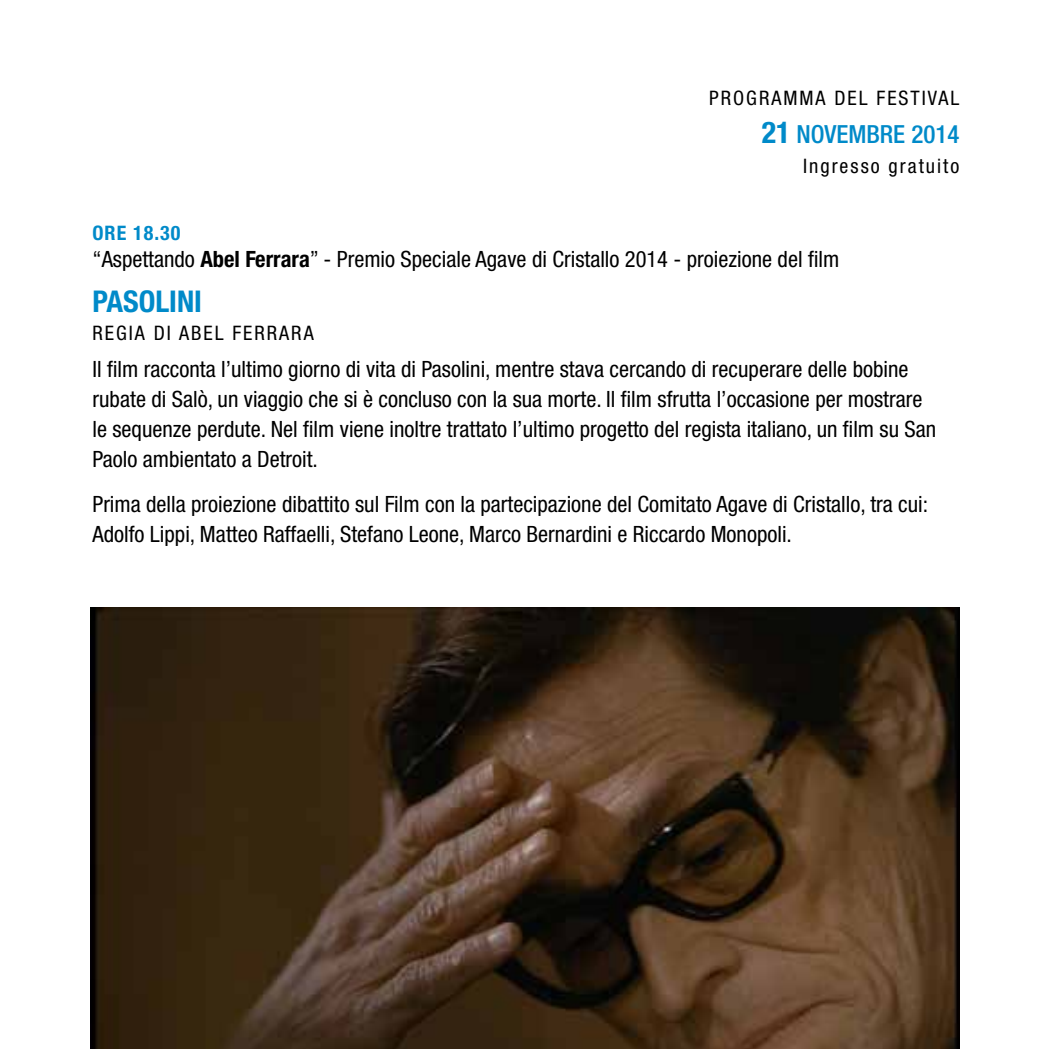
<style>
.page{position:relative;width:1049px;height:1049px;background:#fff}
.page>*{position:absolute;margin:0;border:0;box-sizing:border-box;transform-origin:0 0}
.t1{font:700 condensed 30px "Helvetica Neue";color:#008ac9}
.t2{font:500 condensed 25px "Helvetica Neue";color:#008ac9}
.t3{font:condensed 22.5px/30px "Helvetica Neue";color:#000}
.t4{font:condensed 20px "Helvetica Neue";letter-spacing:.1em;color:#000}
.t5{font:700 condensed 20px "Helvetica Neue";letter-spacing:.05em;color:#008ac9}
.s1{font-weight:700;font-size:30px}
.s2{font-weight:700}
</style>
<div class="page">
<img style="left:90px;top:608px;width:869px;height:441px">
<p class="t4" style="left:709px;top:87px;width:252px">PROGRAMMA DEL FESTIVAL</p>
<p class="t2" style="left:762px;top:119px;width:199px"><span class="s1">21</span> NOVEMBRE 2014</p>
<p class="t4" style="left:803px;top:154px;width:158px">Ingresso gratuito</p>
<p class="t5" style="left:92px;top:220px;width:89px">ORE 18.30</p>
<p class="t3" style="left:92px;top:244px;width:748px">“Aspettando <span class="s2">Abel Ferrara</span>” - Premio Speciale Agave di Cristallo 2014 - proiezione del film</p>
<h1 class="t1" style="left:92px;top:283px;width:111px">PASOLINI</h1>
<p class="t4" style="left:92px;top:321px;width:223px">REGIA DI ABEL FERRARA</p>
<p class="t3" style="left:92px;top:354px;width:845px">Il film racconta l’ultimo giorno di vita di Pasolini, mentre stava cercando di recuperare delle bobine rubate di Salò, un viaggio che si è concluso con la sua morte. Il film sfrutta l’occasione per mostrare le sequenze perdute. Nel film viene inoltre trattato l’ultimo progetto del regista italiano, un film su San Paolo ambientato a Detroit.</p>
<p class="t3" style="left:92px;top:489px;width:837px">Prima della proiezione dibattito sul Film con la partecipazione del Comitato Agave di Cristallo, tra cui:<br>Adolfo Lippi, Matteo Raffaelli, Stefano Leone, Marco Bernardini e Riccardo Monopoli.</p>
</div>
